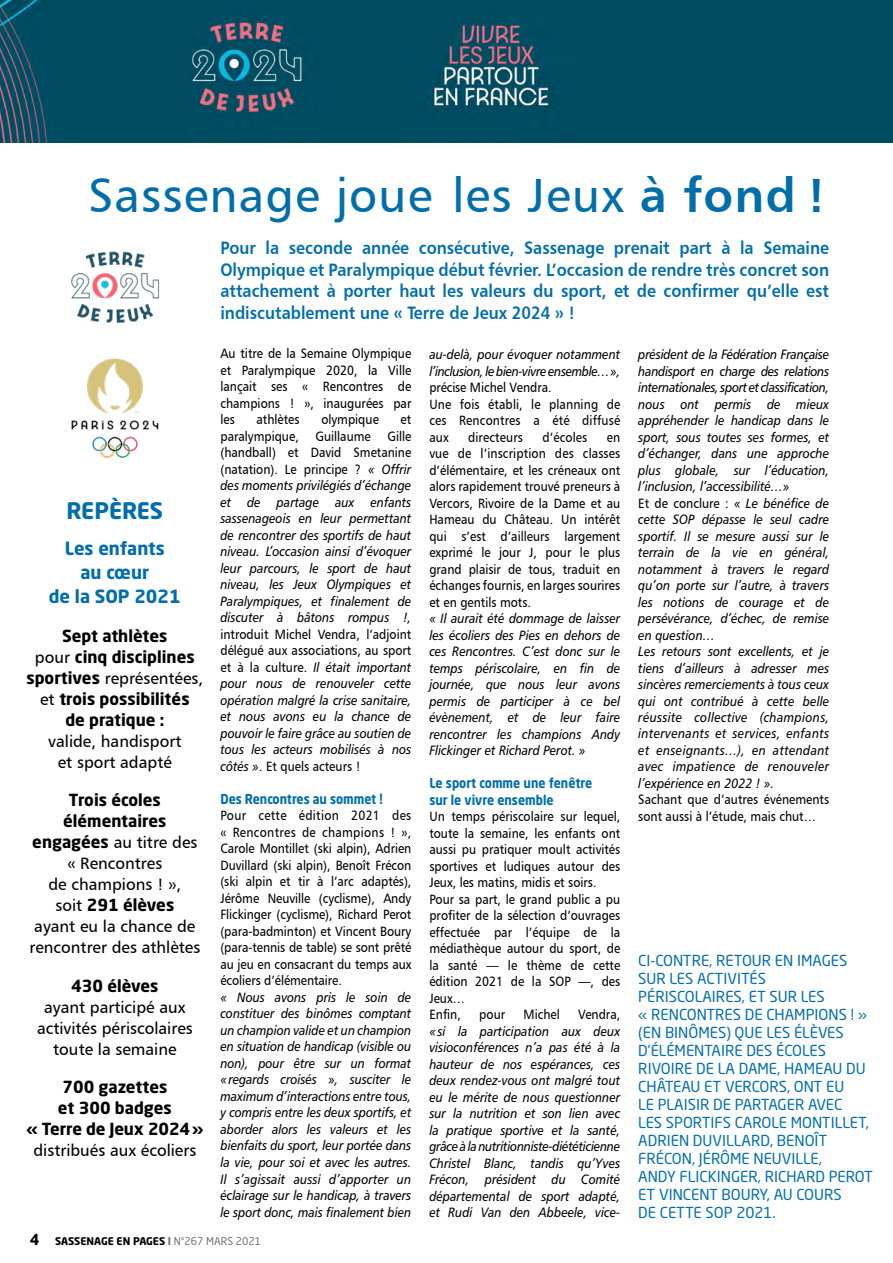
<style>
.page{position:relative;width:893px;height:1263px;background:#fff}
.page>*{position:absolute;margin:0;border:0;box-sizing:border-box;transform-origin:0 0}
.t1{font:48px "Humanist 777 BT Roman B";letter-spacing:.025em;color:#006eab}
.t2{font:700 22.5px "Neo Sans Std";color:#006eab}
.t3{font:18px/21.6px "Humanist 777 BT Bold B";color:#006eab;text-align:justify;scale:.9 1}
.t4{font:700 18px/24px "Neo Sans Std";color:#006eab;text-align:center}
.t5{font:16.5px/21px "Humanist 777 BT Roman B";color:#000;text-align:center}
.t6{font:700 16.5px/21px "Neo Sans Std";color:#000;text-align:center}
.t7{font:15px/18px "Neo Sans Std";color:#006eab}
.t8{font:700 15px "Neo Sans Std";color:#000}
.t9{font:13.5px/16.5px "Humanist 777 BT Italic B";color:#000;text-align:justify;scale:.9 1}
.t10{font:13.5px/16.5px "Humanist 777 BT Roman B";color:#000;text-align:justify;scale:.9 1}
.t11{font:13.5px/16.5px "Humanist 777 BT Italic B";letter-spacing:-.03em;color:#000;scale:.9 1}
.t12{font:700 13.5px/16.5px "Neo Sans Std";color:#006eab;scale:.9 1}
.t13{font:700 10.5px "Neo Sans Std";color:#000}
.s1{font-family:"Humanist 777 BT Bold B"}
.s2{font-family:"Humanist 777 BT Roman B";font-weight:400}
.s3{font-family:"Neo Sans Std";font-weight:700}
.s4{font-family:"Humanist 777 BT Italic B"}
.s5{font-family:"Humanist 777 BT Roman B"}
.s6{color:#706f75}
.s7{font-weight:400;color:#706f75}
</style>
<div class="page">
<img style="left:0;top:0;width:893px;height:142px">
<img style="left:71px;top:358px;width:88px;height:100px">
<img style="left:71px;top:251px;width:89px;height:72px">
<h1 class="t1" style="left:88px;top:165px;width:740px">Sassenage joue les Jeux <span class="s1">à fond !</span></h1>
<h2 class="t2" style="left:67px;top:497px;width:98px">REPÈRES</h2>
<h3 class="t4" style="left:49px;top:536px;width:133px">Les enfants<br>au cœur<br>de la SOP 2021</h3>
<p class="t6" style="left:35px;top:624px;width:161px">Sept athlètes<br><span class="s2">pour</span> cinq disciplines</p>
<p class="t5" style="left:26px;top:667px;width:178px"><span class="s3">sportives</span> représentées,</p>
<p class="t6" style="left:40px;top:687px;width:151px"><span class="s2">et</span> trois possibilités de pratique :</p>
<p class="t5" style="left:48px;top:730px;width:135px">valide, handisport et sport adapté</p>
<p class="t6" style="left:63px;top:789px;width:105px">Trois écoles élémentaires</p>
<p class="t5" style="left:32px;top:831px;width:167px"><span class="s3">engagées</span> au titre des « Rencontres<br>de champions ! »,</p>
<p class="t6" style="left:55px;top:894px;width:120px"><span class="s2">soit</span> 291 élèves</p>
<p class="t5" style="left:29px;top:915px;width:172px;text-align:left">ayant eu la chance de rencontrer des athlètes</p>
<p class="t6" style="left:71px;top:974px;width:89px">430 élèves</p>
<p class="t5" style="left:37px;top:996px;width:157px">ayant participé aux activités périscolaires toute la semaine</p>
<p class="t6" style="left:26px;top:1076px;width:179px">700 gazettes<br>et 300 badges<br>« Terre de Jeux 2024»</p>
<p class="t5" style="left:33px;top:1139px;width:164px">distribués aux écoliers</p>
<p class="t3" style="left:220px;top:237px;width:678px">Pour la seconde année consécutive, Sassenage prenait part à la Semaine Olympique et Paralympique début février. L’occasion de rendre très concret son attachement à porter haut les valeurs du sport, et de confirmer qu’elle est indiscutablement une « Terre de Jeux 2024 » !</p>
<p class="t10" style="left:220px;top:345px;width:214px">Au titre de la Semaine Olympique et Paralympique 2020, la Ville lançait ses « Rencontres de champions ! », inaugurées par les</p>
<p class="t9" style="left:638px;top:346px;width:214px">président de la Fédération Française handisport en charge des relations internationales, sport et classification, nous ont permis de mieux appréhender le handicap dans le sport, sous toutes ses formes, et d’échanger, dans une approche plus globale, sur l’éducation, l’inclusion, l’accessibilité…»</p>
<p class="t10" style="left:638px;top:494px;width:214px">Et de conclure : <span class="s4">« Le bénéfice de</span></p>
<p class="t9" style="left:638px;top:511px;width:214px;text-align:left">cette SOP dépasse le seul cadre sportif. Il se mesure aussi sur le terrain de la vie en général, notamment à travers le regard qu’on porte sur l’autre, à travers les notions de courage et de persévérance, d’échec, de remise en question…<br>Les retours sont excellents, et je tiens d’ailleurs à adresser mes sincères remerciements à tous ceux qui ont contribué à cette belle réussite collective (champions, intervenants et services, enfants et enseignants…), en attendant avec impatience de renouveler l’expérience en 2022 ! ».</p>
<p class="t10" style="left:638px;top:791px;width:214px">Sachant que d’autres événements sont aussi à l’étude, mais chut…</p>
<p class="t11" style="left:429px;top:346px;width:214px">au-delà, pour évoquer notamment l’inclusion, le bien-vivre ensemble…»,</p>
<p class="t10" style="left:429px;top:379px;width:214px;text-align:left">précise Michel Vendra.<br>Une fois établi, le planning de ces Rencontres a été diffusé aux</p>
<p class="t10" style="left:257px;top:411px;width:49px">athlètes</p>
<p class="t10" style="left:321px;top:411px;width:65px">olympique</p>
<p class="t10" style="left:220px;top:411px;width:214px;text-indent:180px">et paralympique, Guillaume Gille (handball) et David Smetanine (natation). Le principe ? <span class="s4">« Offrir</span></p>
<p class="t9" style="left:220px;top:477px;width:214px">des moments privilégiés d’échange et de partage aux enfants sassenageois en leur permettant de rencontrer des sportifs de haut niveau. L’occasion ainsi d’évoquer leur parcours, le sport de haut niveau, les Jeux Olympiques et Paralympiques, et finalement de discuter à bâtons rompus !,</p>
<p class="t10" style="left:220px;top:626px;width:214px">introduit Michel Vendra, l’adjoint délégué aux associations, au sport</p>
<p class="t9" style="left:220px;top:659px;width:214px"><span class="s5">et à la culture.</span> Il était important pour nous de renouveler cette opération malgré la crise sanitaire, et nous avons eu la chance de pouvoir le faire grâce au soutien de tous les acteurs mobilisés à nos</p>
<p class="t10" style="left:220px;top:758px;width:157px"><span class="s4">côtés »</span>. Et quels acteurs !</p>
<p class="t12" style="left:220px;top:790px;width:182px">Des Rencontres au sommet !</p>
<p class="t10" style="left:220px;top:807px;width:214px">Pour cette édition 2021 des « Rencontres de champions ! », Carole Montillet (ski alpin), Adrien Duvillard (ski alpin), Benoît Frécon (ski alpin et tir à l’arc adaptés), Jérôme Neuville (cyclisme), Andy Flickinger (cyclisme), Richard Perot (para-badminton) et Vincent Boury (para-tennis de table) se sont prêté au jeu en consacrant du temps aux écoliers d’élémentaire.</p>
<p class="t9" style="left:220px;top:989px;width:214px">« Nous avons pris le soin de constituer des binômes comptant un champion valide et un champion en situation de handicap (visible ou non), pour être sur un format «regards croisés », susciter le maximum d’interactions entre tous, y compris entre les deux sportifs, et aborder alors les valeurs et les bienfaits du sport, leur portée dans la vie, pour soi et avec les autres.<br>Il s’agissait aussi d’apporter un éclairage sur le handicap, à travers le sport donc, mais finalement bien</p>
<p class="t10" style="left:468px;top:428px;width:63px">directeurs</p>
<p class="t10" style="left:542px;top:428px;width:51px">d’écoles</p>
<p class="t10" style="left:429px;top:428px;width:214px;text-indent:177px">en vue de l’inscription des classes d’élémentaire, et les créneaux ont alors rapidement trouvé preneurs à Vercors, Rivoire de la Dame et au Hameau du Château. Un intérêt qui s’est d’ailleurs largement exprimé le jour J, pour le plus grand plaisir de tous, traduit en échanges fournis, en larges sourires et en gentils mots.</p>
<p class="t9" style="left:429px;top:610px;width:214px">« Il aurait été dommage de laisser les écoliers des Pies en dehors de ces Rencontres. C’est donc sur le temps périscolaire, en fin de journée, que nous leur avons permis de participer à ce bel évènement, et de leur faire rencontrer les champions Andy Flickinger et Richard Perot. »</p>
<p class="t12" style="left:429px;top:774px;width:182px">Le sport comme une fenêtre sur le vivre ensemble</p>
<p class="t10" style="left:429px;top:808px;width:214px;text-align:left">Un temps périscolaire sur lequel, toute la semaine, les enfants ont aussi pu pratiquer moult activités sportives et ludiques autour des<br>Jeux, les matins, midis et soirs.<br>Pour sa part, le grand public a pu profiter de la sélection d’ouvrages effectuée par l’équipe de la médiathèque autour du sport, de la santé — le thème de cette édition 2021 de la SOP —, des<br>Jeux…<br>Enfin,</p>
<p class="t7" style="left:638px;top:951px;width:236px">CI-CONTRE, RETOUR EN IMAGES<br>SUR LES ACTIVITÉS<br>PÉRISCOLAIRES, ET SUR LES<br>« RENCONTRES DE CHAMPIONS ! » (EN BINÔMES) QUE LES ÉLÈVES<br>D’ÉLÉMENTAIRE DES ÉCOLES<br>RIVOIRE DE LA DAME, HAMEAU DU<br>CHÂTEAU ET VERCORS, ONT EU<br>LE PLAISIR DE PARTAGER AVEC<br>LES SPORTIFS CAROLE MONTILLET,<br>ADRIEN DUVILLARD, BENOÎT<br>FRÉCON, JÉRÔME NEUVILLE,<br>ANDY FLICKINGER, RICHARD PEROT<br>ET VINCENT BOURY, AU COURS<br>DE CETTE SOP 2021.</p>
<p class="t10" style="left:479px;top:1006px;width:30px">pour</p>
<p class="t10" style="left:524px;top:1006px;width:42px">Michel</p>
<p class="t10" style="left:578px;top:1006px;width:48px">Vendra,</p>
<p class="t9" style="left:429px;top:1022px;width:214px">«si la participation aux deux visioconférences n’a pas été à la hauteur de nos espérances, ces deux rendez-vous ont malgré tout eu le mérite de nous questionner sur la nutrition et son lien avec la pratique sportive et la santé, grâce à la nutritionniste-diététicienne Christel Blanc, tandis qu’Yves Frécon, président du Comité départemental de sport adapté, et Rudi Van den Abbeele, vice-</p>
<p class="t8" style="left:30px;top:1229px;width:11px">4</p>
<p class="t13" style="left:55px;top:1234px;width:208px">SASSENAGE EN PAGES <span class="s6">I</span> <span class="s7">N°267 MARS 2021</span></p>
</div>
